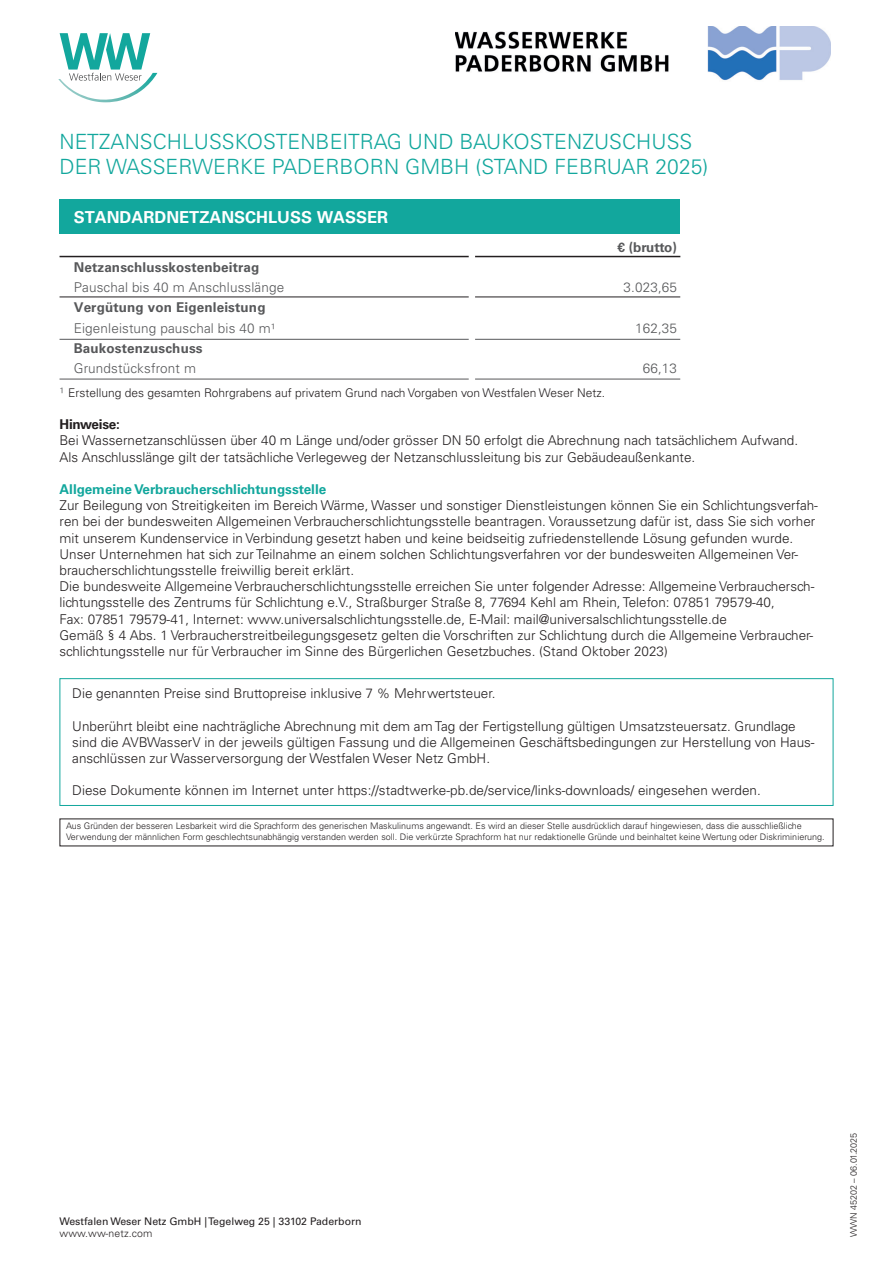
<style>
.page{position:relative;width:893px;height:1263px;background:#fff}
.page>*{position:absolute;margin:0;border:0;box-sizing:border-box;transform-origin:0 0}
.t1{font:300 21px/25.2px "Univers LT Std";letter-spacing:.005em;color:#12a79d}
.t2{font:700 16.5px "Univers LT Std";color:#fff}
.t3{font:300 13.5px/16.2px "Univers LT Std";color:#231f20}
.t4{font:300 13.5px "Univers LT Std";letter-spacing:.01em;color:#57585a}
.t5{font:700 13.5px "Univers LT Std";letter-spacing:.01em;color:#57585a}
.t6{font:700 13.5px "Univers LT Std";color:#12a79d}
.t7{font:700 13.5px "Univers LT Std";letter-spacing:-.02em;color:#231f20}
.t8{font:300 12px "Univers LT Std";color:#231f20}
.t9{font:10.5px "Univers LT Std";color:#231f20}
.t10{font:300 10.5px "Univers LT Std";letter-spacing:.01em;color:#231f20}
.t11{font:300 9px/10.8px "Univers LT Std";color:#231f20}
.s1{font-size:13.5px;color:#57585a}
</style>
<div class="page">
<div style="left:60px;top:678px;width:773px;height:128px;border:1px solid #12a79d"></div>
<img style="left:58px;top:73px;width:99px;height:29px">
<svg style="left:60px;top:33px;width:90px;height:48px"></svg>
<div style="left:60px;top:200px;width:620px;height:34px;background:#12a79d"></div>
<hr style="left:60px;top:256px;width:620px;height:1px;background:#231f20">
<hr style="left:60px;top:297px;width:620px;height:1px;background:#231f20">
<hr style="left:60px;top:339px;width:620px;height:1px;background:#57585a">
<hr style="left:60px;top:379px;width:620px;height:1px;background:#57585a">
<div style="left:469px;top:251px;width:6px;height:140px;background:#fff"></div>
<img style="left:455px;top:26px;width:376px;height:55px">
<h1 class="t1" style="left:60px;top:129px;width:650px">NETZANSCHLUSSKOSTENBEITRAG UND BAUKOSTENZUSCHUSS<br>DER WASSERWERKE PADERBORN GMBH (STAND FEBRUAR 2025)</h1>
<p class="t2" style="left:74px;top:208px;width:316px">STANDARDNETZANSCHLUSS WASSER</p>
<p class="t5" style="left:74px;top:259px;width:187px">Netzanschlusskostenbeitrag</p>
<p class="t4" style="left:74px;top:279px;width:212px">Pauschal bis 40 m Anschlusslänge</p>
<p class="t5" style="left:74px;top:300px;width:193px">Vergütung von Eigenleistung</p>
<p class="t4" style="left:74px;top:320px;width:203px">Eigenleistung pauschal bis 40 m1</p>
<p class="t5" style="left:74px;top:340px;width:130px">Baukostenzuschuss</p>
<p class="t4" style="left:74px;top:360px;width:124px">Grundstücksfront m</p>
<p class="t5" style="left:617px;top:239px;width:61px">€ (brutto)</p>
<p class="t4" style="left:624px;top:279px;width:55px">3.023,65</p>
<p class="t4" style="left:635px;top:320px;width:43px">162,35</p>
<p class="t4" style="left:643px;top:360px;width:36px">66,13</p>
<p class="t8" style="left:60px;top:385px;width:547px"><span class="s1">1</span> Erstellung des gesamten Rohrgrabens auf privatem Grund nach Vorgaben von Westfalen Weser Netz.</p>
<p class="t7" style="left:60px;top:416px;width:62px">Hinweise:</p>
<p class="t3" style="left:60px;top:432px;width:740px">Bei Wassernetzanschlüssen über 40 m Länge und/oder grösser DN 50 erfolgt die Abrechnung nach tatsächlichem Aufwand.<br>Als Anschlusslänge gilt der tatsächliche Verlegeweg der Netzanschlussleitung bis zur Gebäudeaußenkante.</p>
<p class="t6" style="left:60px;top:481px;width:268px">Allgemeine Verbraucherschlichtungsstelle</p>
<p class="t3" style="left:60px;top:497px;width:760px">Zur Beilegung von Streitigkeiten im Bereich Wärme, Wasser und sonstiger Dienstleistungen können Sie ein Schlichtungsverfah&shy;ren bei der bundesweiten Allgemeinen Verbraucherschlichtungsstelle beantragen. Voraussetzung dafür ist, dass Sie sich vorher mit unserem Kundenservice in Verbindung gesetzt haben und keine beidseitig zufriedenstellende Lösung gefunden wurde.<br>Unser Unternehmen hat sich zur Teilnahme an einem solchen Schlichtungsverfahren vor der bundesweiten Allgemeinen Ver&shy;braucherschlichtungsstelle freiwillig bereit erklärt.<br>Die bundesweite Allgemeine Verbraucherschlichtungsstelle erreichen Sie unter folgender Adresse: Allgemeine Verbrauchersch&shy;lichtungsstelle des Zentrums für Schlichtung e.V., Straßburger Straße 8, 77694 Kehl am Rhein, Telefon: 07851 79579-40,<br>Fax: 07851 79579-41, Internet: www.universalschlichtungsstelle.de, E-Mail: mail@universalschlichtungsstelle.de<br>Gemäß § 4 Abs. 1 Verbraucherstreitbeilegungsgesetz gelten die Vorschriften zur Schlichtung durch die Allgemeine Verbraucher&shy;schlichtungsstelle nur für Verbraucher im Sinne des Bürgerlichen Gesetzbuches. (Stand Oktober 2023)</p>
<p class="t3" style="left:72px;top:685px;width:425px">Die genannten Preise sind Bruttopreise inklusive 7 % Mehrwertsteuer.</p>
<p class="t3" style="left:72px;top:718px;width:744px">Unberührt bleibt eine nachträgliche Abrechnung mit dem am Tag der Fertigstellung gültigen Umsatzsteuersatz. Grundlage sind die AVBWasserV in der jeweils gültigen Fassung und die Allgemeinen Geschäftsbedingungen zur Herstellung von Haus&shy;anschlüssen zur Wasserversorgung der Westfalen Weser Netz GmbH.</p>
<p class="t3" style="left:72px;top:782px;width:690px">Diese Dokumente können im Internet unter https://stadtwerke-pb.de/service/links-downloads/ eingesehen werden.</p>
<p class="t11" style="left:66px;top:821px;width:760px">Aus Gründen der besseren Lesbarkeit wird die Sprachform des generischen Maskulinums angewandt. Es wird an dieser Stelle ausdrücklich darauf hingewiesen, dass die ausschließliche<br>Verwendung der männlichen Form geschlechtsunabhängig verstanden werden soll. Die verkürzte Sprachform hat nur redaktionelle Gründe und beinhaltet keine Wertung oder Diskriminierung.</p>
<p class="t9" style="left:60px;top:1215px;width:304px">Westfalen Weser Netz GmbH | Tegelweg 25 | 33102 Paderborn</p>
<p class="t10" style="left:60px;top:1227px;width:95px">www.ww-netz.com</p>
<p class="t11" style="left:848px;top:1237px;width:106px;rotate:-90deg">WWN 45202 – 06.01.2025</p>
</div>
